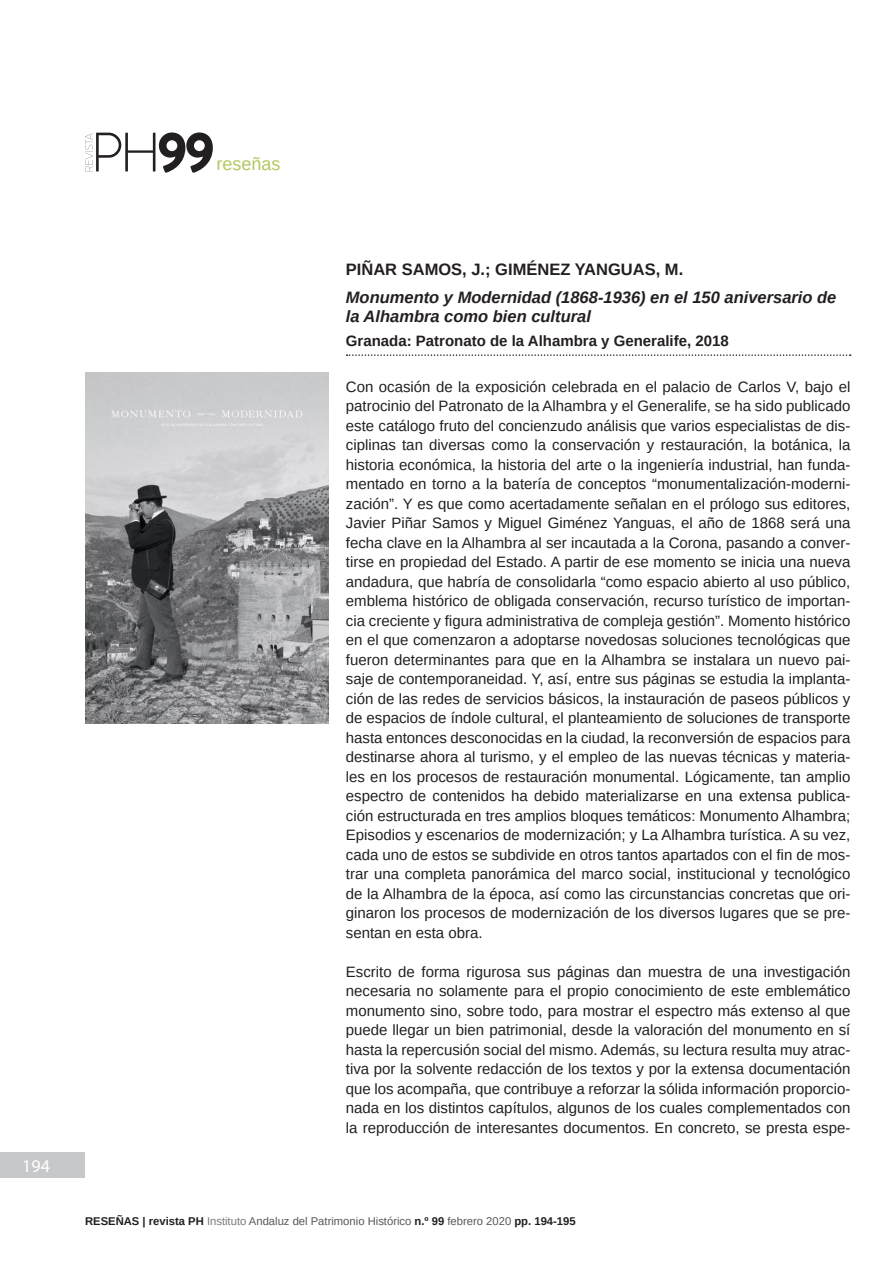
<style>
.page{position:relative;width:893px;height:1263px;background:#fff}
.page>*{position:absolute;margin:0;border:0;box-sizing:border-box;transform-origin:0 0}
.t1{font:900 56.4px "Brandon Grotesque";color:#231f20}
.t2{font:18px "Arimo";color:#b3c85f}
.t3{font:18px "Myriad Pro";color:#fff}
.Reseña_título_libro{font:italic 700 16.5px/19.5px "Arimo";color:#231f20}
.Reseña_autor{font:700 16.5px "Arimo";color:#231f20}
.t4{font:15px/19.5px "Arimo";color:#231f20;text-align:justify}
.Reseña_editorial{font:700 15px "Arimo";color:#231f20}
.t5{font:11.25px "Arimo";color:#57585a}
.s1{font-weight:700;color:#231f20}
.s2{color:#787a7d}
</style>
<div class="page">
<div style="left:0;top:1152px;width:85px;height:26px;background:#c7c8ca"></div>
<svg style="left:85px;top:133px;width:70px;height:39px"></svg>
<svg style="left:347px;top:354px;width:504px;height:2px"></svg>
<img style="left:85px;top:372px;width:244px;height:351px">
<p class="t3" style="left:22px;top:1155px;width:29px">194</p>
<h1 class="t1" style="left:157px;top:112px;width:59px">99</h1>
<p class="t2" style="left:216px;top:153px;width:66px">reseñas</p>
<p class="Reseña_autor" style="left:346px;top:258px;width:339px">PIÑAR SAMOS, J.; GIMÉNEZ YANGUAS, M.</p>
<p class="Reseña_título_libro" style="left:346px;top:287px;width:492px">Monumento y Modernidad (1868-1936) en el 150 aniversario de la Alhambra como bien cultural</p>
<p class="Reseña_editorial" style="left:346px;top:330px;width:384px">Granada: Patronato de la Alhambra y Generalife, 2018</p>
<p class="t4" style="left:346px;top:377px;width:506px">Con ocasión de la exposición celebrada en el palacio de Carlos V, bajo el patrocinio del Patronato de la Alhambra y el Generalife, se ha sido publicado este catálogo fruto del concienzudo análisis que varios especialistas de dis&shy;ciplinas tan diversas como la conservación y restauración, la botánica, la historia económica, la historia del arte o la ingeniería industrial, han funda&shy;mentado en torno a la batería de conceptos “monumentalización-moderni&shy;zación”. Y es que como acertadamente señalan en el prólogo sus editores, Javier Piñar Samos y Miguel Giménez Yanguas, el año de 1868 será una fecha clave en la Alhambra al ser incautada a la Corona, pasando a conver&shy;tirse en propiedad del Estado. A partir de ese momento se inicia una nueva andadura, que habría de consolidarla “como espacio abierto al uso público, emblema histórico de obligada conservación, recurso turístico de importan&shy;cia creciente y figura administrativa de compleja gestión”. Momento histórico en el que comenzaron a adoptarse novedosas soluciones tecnológicas que fueron determinantes para que en la Alhambra se instalara un nuevo pai&shy;saje de contemporaneidad. Y, así, entre sus páginas se estudia la implanta&shy;ción de las redes de servicios básicos, la instauración de paseos públicos y de espacios de índole cultural, el planteamiento de soluciones de transporte hasta entonces desconocidas en la ciudad, la reconversión de espacios para destinarse ahora al turismo, y el empleo de las nuevas técnicas y materia&shy;les en los procesos de restauración monumental. Lógicamente, tan amplio espectro de contenidos ha debido materializarse en una extensa publica&shy;ción estructurada en tres amplios bloques temáticos: Monumento Alhambra; Episodios y escenarios de modernización; y La Alhambra turística. A su vez, cada uno de estos se subdivide en otros tantos apartados con el fin de mos&shy;trar una completa panorámica del marco social, institucional y tecnológico de la Alhambra de la época, así como las circunstancias concretas que ori&shy;ginaron los procesos de modernización de los diversos lugares que se pre&shy;sentan en esta obra.</p>
<p class="t4" style="left:346px;top:962px;width:506px">Escrito de forma rigurosa sus páginas dan muestra de una investigación necesaria no solamente para el propio conocimiento de este emblemático monumento sino, sobre todo, para mostrar el espectro más extenso al que puede llegar un bien patrimonial, desde la valoración del monumento en sí hasta la repercusión social del mismo. Además, su lectura resulta muy atrac&shy;tiva por la solvente redacción de los textos y por la extensa documentación que los acompaña, que contribuye a reforzar la sólida información proporcio&shy;nada en los distintos capítulos, algunos de los cuales complementados con la reproducción de interesantes documentos. En concreto, se presta espe-</p>
<p class="t5" style="left:85px;top:1213px;width:492px"><span class="s1">RESEÑAS | revista PH</span> <span class="s2">Instituto</span> Andaluz del Patrimonio Histórico <span class="s1">n.º 99</span> febrero 2020 <span class="s1">pp. 194-195</span></p>
</div>
